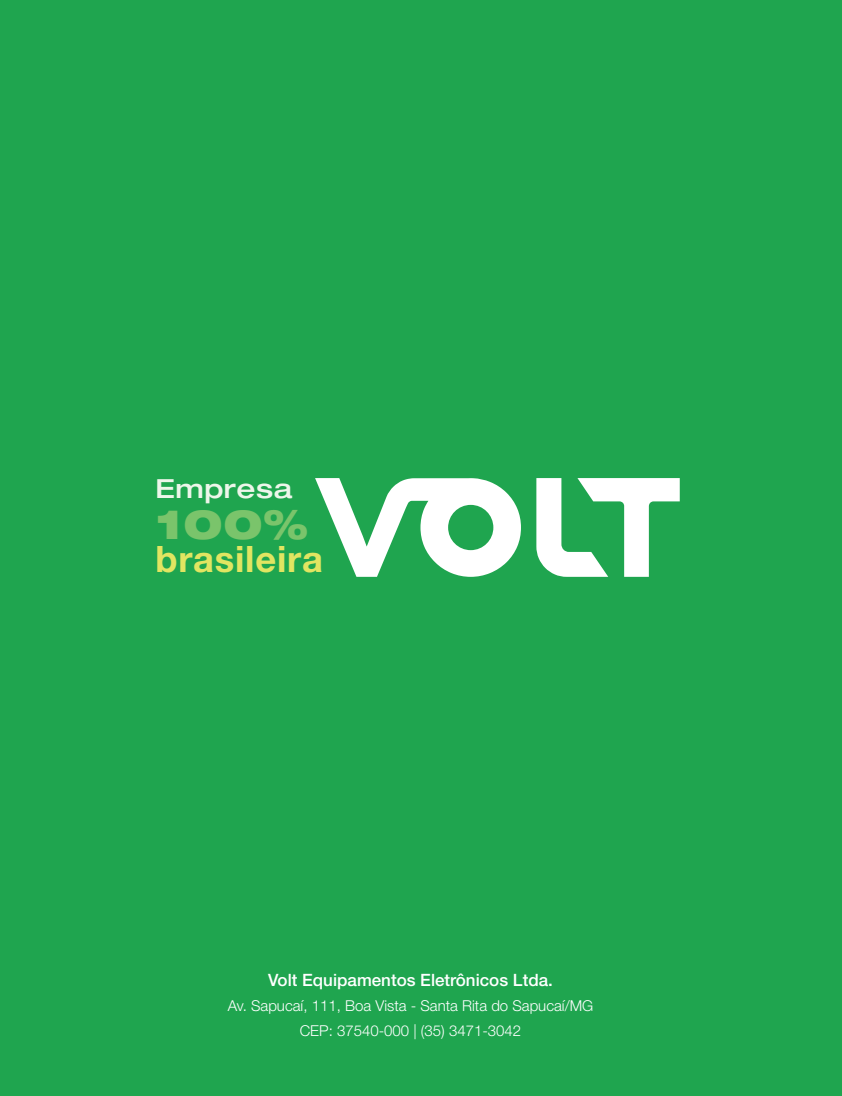
<style>
.page{position:relative;width:842px;height:1096px;background:#fff}
.page>*{position:absolute;margin:0;border:0;box-sizing:border-box;transform-origin:0 0}
.t1{font:900 expanded 40.7px "Helvetica Neue LT Pro";color:#7ac46b}
.t2{font:700 36.4px "Helvetica Neue LT Pro";letter-spacing:.02em;color:#e1e561}
.t3{font:500 expanded 26.3px "Helvetica Neue LT Pro";letter-spacing:.02em;color:#edf6ea}
.t4{font:500 17px "Helvetica Neue LT Pro";color:#fff}
.t5{font:300 15px/25px "Helvetica Neue LT Pro";color:#fff;text-align:center}
</style>
<div class="page">
<div style="left:0;top:0;width:841px;height:1095px;background:#1fa54f"></div>
<svg style="left:315px;top:478px;width:365px;height:99px"></svg>
<h3 class="t3" style="left:155px;top:472px;width:138px">Empresa</h3>
<h1 class="t1" style="left:155px;top:498px;width:154px">100%</h1>
<h2 class="t2" style="left:155px;top:536px;width:169px">brasileira</h2>
<p class="t4" style="left:268px;top:970px;width:286px">Volt Equipamentos Eletrônicos Ltda.</p>
<p class="t5" style="left:228px;top:993px;width:367px">Av. Sapucaí, 111, Boa Vista - Santa Rita do Sapucaí/MG<br>CEP: 37540-000 | (35) 3471-3042</p>
</div>
